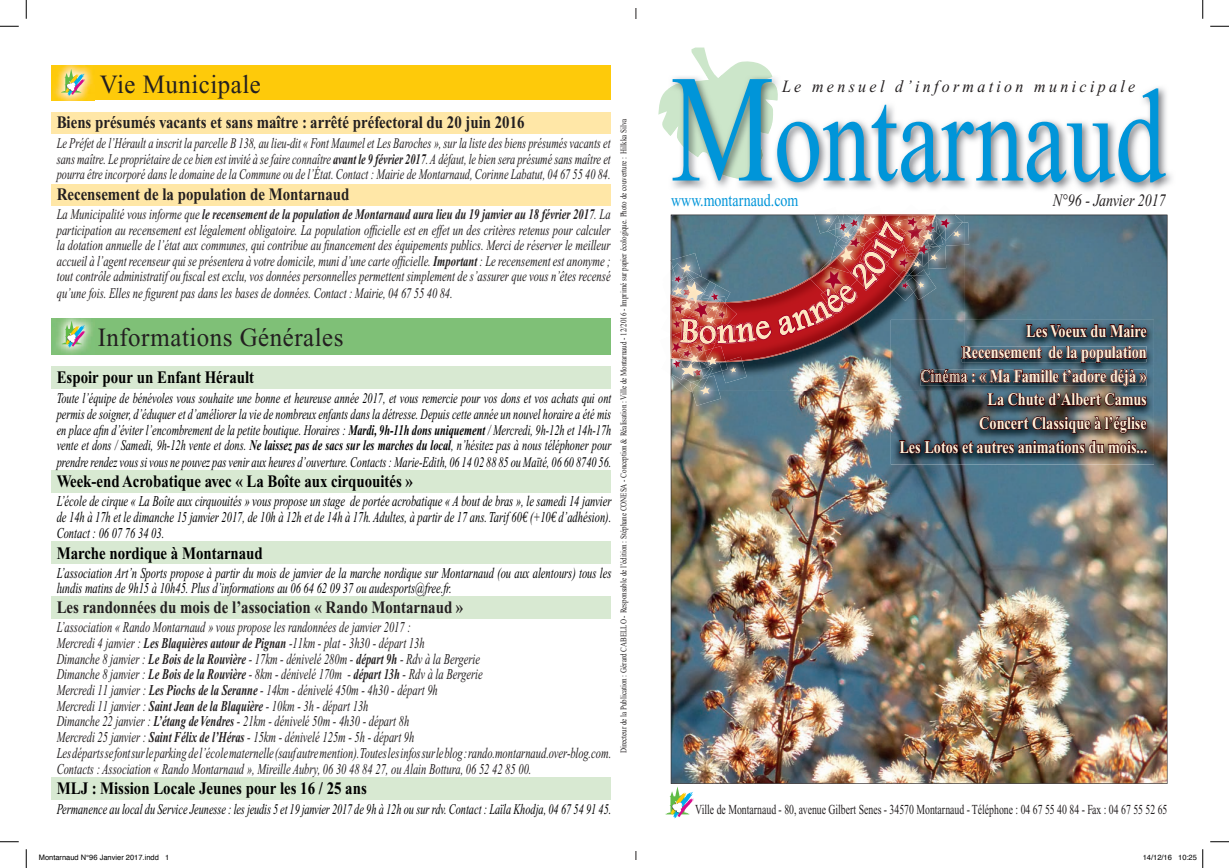
<style>
.page{position:relative;width:1229px;height:868px;background:#fff}
.page>*{position:absolute;margin:0;border:0;box-sizing:border-box;transform-origin:0 0}
.t1{font:127.5px "Times New Roman";color:#0095d9;scale:.76 1}
.t2{font:35.75px "Footlight MT Light";color:#fee7c2;scale:.93 1}
.t3{font:26.25px "Times New Roman";letter-spacing:.02em;color:#231f20;scale:.95 1}
.t4{font:700 17.75px/23.5px "Times New Roman";color:#fef0d9;text-align:right;scale:.8 1}
.t5{font:700 17.5px "Times New Roman";color:#231f20;scale:.85 1}
.t6{font:700 17.5px "Times New Roman";color:#000;scale:.85 1}
.t7{font:17.5px "Times New Roman";color:#0095d9;scale:.8 1}
.t8{font:italic 17.5px "Times New Roman";color:#231f20;scale:.8 1}
.t9{font:italic 17.12px "Times New Roman";letter-spacing:.21em;color:#231f20;scale:.93 1}
.t10{font:italic 15px/15.8px "Times New Roman";color:#231f20;scale:.7 1}
.t11{font:italic 15px/16px "Times New Roman";color:#000;text-align:justify;scale:.7 1}
.t12{font:italic 14.75px/15.8px "Times New Roman";color:#000;text-align:justify;scale:.7 1}
.t13{font:italic 14.75px/15.8px "Times New Roman";color:#231f20;text-align:justify;scale:.72 1}
.t14{font:italic 14.75px/15.6px "Times New Roman";color:#231f20;text-align:justify;scale:.7 1}
.t15{font:13.75px "Times New Roman";color:#231f20;scale:.71 1}
.t16{font:8.75px "Times New Roman";color:#231f20;scale:.8 1}
.t17{font:7.5px "Helvetica";color:#000}
.s1{font-weight:700}
.s2{font-family:"Euro Serif";color:#231f20}
.s3{font-size:153.12px}
.s4{font-size:132.62px}
</style>
<div class="page">
<hr style="left:636px;top:9px;width:1px;height:850px;background:#231f20">
<div style="left:52px;top:596px;width:559px;height:22px;background:#d8e9d2"></div>
<div style="left:52px;top:777px;width:559px;height:23px;background:#d8e9d2"></div>
<div style="left:628px;top:19px;width:14px;height:831px;background:#fff"></div>
<div style="left:52px;top:366px;width:559px;height:23px;background:#d8e9d2"></div>
<div style="left:52px;top:470px;width:559px;height:22px;background:#d8e9d2"></div>
<div style="left:52px;top:541px;width:559px;height:23px;background:#d8e9d2"></div>
<div style="left:52px;top:318px;width:559px;height:36px;background:#7fc077"></div>
<img style="left:52px;top:318px;width:43px;height:36px">
<svg style="left:62px;top:321px;width:23px;height:26px"></svg>
<svg style="left:658px;top:48px;width:114px;height:85px"></svg>
<img style="left:672px;top:87px;width:500px;height:103px">
<img style="left:668px;top:75px;width:110px;height:105px">
<svg style="left:666px;top:786px;width:28px;height:32px"></svg>
<img style="left:671px;top:214px;width:496px;height:569px">
<img style="left:891px;top:320px;width:263px;height:144px">
<img style="left:898px;top:415px;width:250px;height:39px">
<div style="left:52px;top:184px;width:559px;height:22px;background:#ffe7a7"></div>
<div style="left:52px;top:112px;width:559px;height:22px;background:#ffe7a7"></div>
<div style="left:52px;top:65px;width:559px;height:35px;background:#feca0a"></div>
<img style="left:52px;top:100px;width:42px;height:1px">
<img style="left:53px;top:65px;width:40px;height:35px">
<svg style="left:61px;top:69px;width:24px;height:27px"></svg>
<svg style="left:0;top:25px;width:19px;height:2px"></svg>
<svg style="left:1210px;top:25px;width:19px;height:2px"></svg>
<svg style="left:0;top:841px;width:19px;height:1px"></svg>
<svg style="left:1210px;top:841px;width:19px;height:1px"></svg>
<svg style="left:25px;top:0;width:2px;height:19px"></svg>
<svg style="left:25px;top:849px;width:2px;height:18px"></svg>
<svg style="left:1202px;top:0;width:1px;height:19px"></svg>
<svg style="left:1202px;top:849px;width:1px;height:18px"></svg>
<img style="left:670px;top:214px;width:478px;height:193px">
<h3 class="t3" style="left:100px;top:70px;width:171px">Vie Municipale</h3>
<p class="t5" style="left:57px;top:112px;width:552px">Biens présumés vacants et sans maître : arrêté préfectoral du 20 juin 2016</p>
<p class="t14" style="left:57px;top:135px;width:793px">Le Préfet de l’Hérault a inscrit la parcelle B 138, au lieu-dit « Font Maumel et Les Baroches », sur la liste des biens présumés vacants et sans maître. Le propriétaire de ce bien est invité à se faire connaître <span class="s1">avant le 9 février 2017</span>. A défaut, le bien sera présumé sans maître et pourra être incorporé dans le domaine de la Commune ou de l’État. Contact : Mairie de Montarnaud, Corinne Labatut, 04 67 55 40 84.</p>
<p class="t5" style="left:57px;top:184px;width:346px">Recensement de la population de Montarnaud</p>
<p class="t13" style="left:57px;top:206px;width:771px">La Municipalité vous informe que <span class="s1">le recensement de la population de Montarnaud aura lieu du 19 janvier au 18 février 2017</span>. La participation au recensement est légalement obligatoire. La population officielle est en effet un des critères retenus pour calculer la dotation annuelle de l’état aux communes, qui contribue au financement des équipements publics. Merci de réserver le meilleur accueil à l’agent recenseur qui se présentera à votre domicile, muni d’une carte officielle. <span class="s1">Important</span> : Le recensement est anonyme ; tout contrôle administratif ou fiscal est exclu, vos données personnelles permettent simplement de s’assurer que vous n’êtes recensé qu’une fois. Elles ne figurent pas dans les bases de données. Contact : Mairie, 04 67 55 40 84.</p>
<h3 class="t3" style="left:98px;top:322px;width:260px">Informations Générales</h3>
<p class="t6" style="left:57px;top:368px;width:234px">Espoir pour un Enfant Hérault</p>
<p class="t12" style="left:57px;top:390px;width:794px">Toute l’équipe de bénévoles vous souhaite une bonne et heureuse année 2017, et vous remercie pour vos dons et vos achats qui ont permis de soigner, d’éduquer et d’améliorer la vie de nombreux enfants dans la détresse. Depuis cette année un nouvel horaire a été mis en place afin d’éviter l’encombrement de la petite boutique. Horaires : <span class="s1">Mardi, 9h-11h dons uniquement</span> / Mercredi, 9h-12h et 14h-17h vente et dons / Samedi, 9h-12h vente et dons. <span class="s1">Ne laissez pas de sacs sur les marches du local</span>, n’hésitez pas à nous téléphoner pour prendre rendez vous si vous ne pouvez pas venir aux heures d’ouverture. Contacts : Marie-Edith, 06 14 02 88 85 ou Maïté, 06 60 8740 56.</p>
<p class="t6" style="left:57px;top:471px;width:421px">Week-end Acrobatique avec « La Boîte aux cirquouités »</p>
<p class="t11" style="left:57px;top:493px;width:794px">L’école de cirque « La Boîte aux cirquouités » vous propose un stage de portée acrobatique « A bout de bras », le samedi 14 janvier de 14h à 17h et le dimanche 15 janvier 2017, de 10h à 12h et de 14h à 17h. Adultes, à partir de 17 ans. Tarif 60<span class="s2">€</span> (+10<span class="s2">€</span> d’adhésion).<br>Contact : 06 07 76 34 03.</p>
<p class="t6" style="left:57px;top:543px;width:244px">Marche nordique à Montarnaud</p>
<p class="t11" style="left:57px;top:565px;width:794px;line-height:15.6px">L’association Art’n Sports propose à partir du mois de janvier de la marche nordique sur Montarnaud (ou aux alentours) tous les lundis matins de 9h15 à 10h45. Plus d’informations au 06 64 62 09 37 ou audesports@free.fr.</p>
<p class="t5" style="left:57px;top:597px;width:480px">Les randonnées du mois de l’association « Rando Montarnaud »</p>
<p class="t10" style="left:57px;top:619px;width:794px">L’association « Rando Montarnaud » vous propose les randonnées de janvier 2017 :<br>Mercredi 4 janvier : <span class="s1">Les Blaquières autour de Pignan</span> -11km - plat - 3h30 - départ 13h<br>Dimanche 8 janvier : <span class="s1">Le Bois de la Rouvière</span> - 17km - dénivelé 280m - <span class="s1">départ 9h</span> - Rdv à la Bergerie<br>Dimanche 8 janvier : <span class="s1">Le Bois de la Rouvière</span> - 8km - dénivelé 170m - <span class="s1">départ 13h</span> - Rdv à la Bergerie<br>Mercredi 11 janvier : <span class="s1">Les Piochs de la Seranne</span> - 14km - dénivelé 450m - 4h30 - départ 9h<br>Mercredi 11 janvier : <span class="s1">Saint Jean de la Blaquière</span> - 10km - 3h - départ 13h<br>Dimanche 22 janvier : <span class="s1">L’étang de Vendres</span> - 21km - dénivelé 50m - 4h30 - départ 8h<br>Mercredi 25 janvier : <span class="s1">Saint Félix de l’Héras</span> - 15km - dénivelé 125m - 5h - départ 9h<br>Les départs se font sur le parking de l’école maternelle (sauf autre mention). Toutes les infos sur le blog : rando.montarnaud.over-blog.com.<br>Contacts : Association « Rando Montarnaud », Mireille Aubry, 06 30 48 84 27, ou Alain Bottura, 06 52 42 85 00.</p>
<p class="t6" style="left:57px;top:778px;width:366px">MLJ : Mission Locale Jeunes pour les 16 / 25 ans</p>
<p class="t12" style="left:57px;top:801px;width:794px">Permanence au local du Service Jeunesse : les jeudis 5 et 19 janvier 2017 de 9h à 12h ou sur rdv. Contact : Laïla Khodja, 04 67 54 91 45.</p>
<p class="t16" style="left:619px;top:753px;width:794px;rotate:-90deg">Directeur de la Publication : Gérard CABELLO - Responsable de l’édition : Stéphane CONESA - Conception &amp; Réalisation : Ville de Montarnaud - 12/2016 - Imprimé sur papier écologique. Photo de couverture : Hilkka Silva</p>
<h1 class="t1" style="left:670px;top:68px;width:653px"><span class="s3">M</span>ontarnau<span class="s4">d</span></h1>
<p class="t9" style="left:782px;top:77px;width:381px">Le mensuel d’information municipale</p>
<p class="t7" style="left:671px;top:190px;width:161px">www.montarnaud.com</p>
<h2 class="t2" style="left:700px;top:310px;width:19px">o</h2>
<p class="t8" style="left:1053px;top:191px;width:143px">N°96 - Janvier 2017</p>
<p class="t4" style="left:961px;top:320px;width:233px;line-height:21.8px">Les Voeux du Maire<br>Recensement de la population</p>
<p class="t4" style="left:899px;top:364px;width:311px">Cinéma : « Ma Famille t’adore déjà »<br>La Chute d’Albert Camus<br>Concert Classique à l’église<br>Les Lotos et autres animations du mois...</p>
<p class="t15" style="left:695px;top:802px;width:667px">Ville de Montarnaud - 80, avenue Gilbert Senes - 34570 Montarnaud - Téléphone : 04 67 55 40 84 - Fax : 04 67 55 52 65</p>
<p class="t17" style="left:39px;top:852px;width:132px">Montarnaud N°96 Janvier 2017.indd 1</p>
<p class="t17" style="left:1143px;top:852px;width:56px">14/12/16 10:25</p>
</div>
